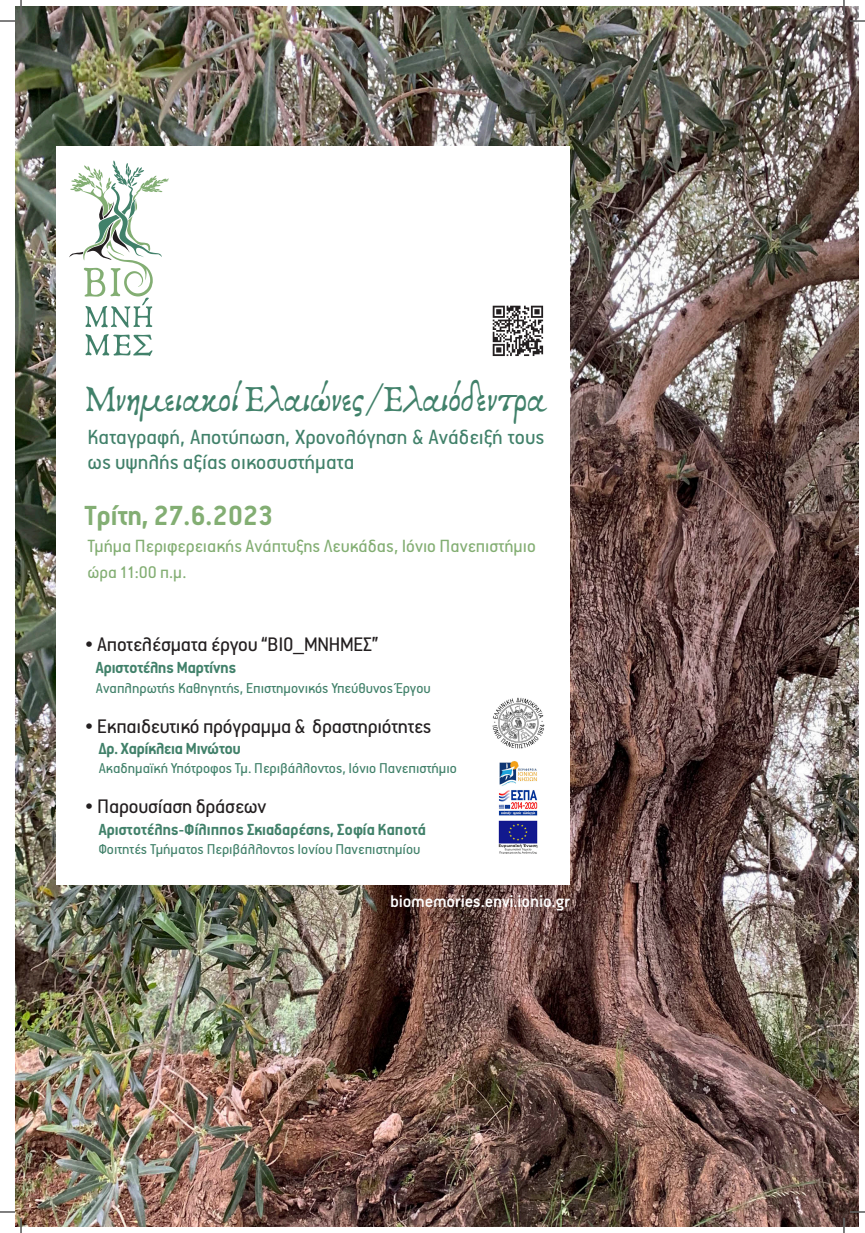
<style>
.page{position:relative;width:865px;height:1233px;background:#fff}
.page>*{position:absolute;margin:0;border:0;box-sizing:border-box;transform-origin:0 0}
.t1{font:38px "Anaktoria";letter-spacing:-.03em;color:#41816a}
.t2{font:700 31px "PF Premier Text";color:#83ae73}
.t3{font:23px "PF Premier Text";color:#41816a}
.t4{font:22px "PF Premier Text";letter-spacing:-.01em;color:#231f20}
.t5{font:19.8px "PF Premier Text";color:#83ae73}
.t6{font:500 19px "PF Premier Text";letter-spacing:-.01em;color:#fff}
.t7{font:19px "PF Premier Text";color:#83ae73}
.t8{font:700 18px "PF Premier Text";color:#41816a}
.t9{font:16px "PF Premier Text";color:#41816a}
</style>
<div class="page">
<img style="left:16px;top:7px;width:841px;height:1219px">
<div style="left:56px;top:146px;width:514px;height:738px;background:#fff"></div>
<svg style="left:69px;top:160px;width:100px;height:167px"></svg>
<svg style="left:85px;top:334px;width:67px;height:22px"></svg>
<img style="left:492px;top:697px;width:53px;height:52px">
<img style="left:498px;top:790px;width:40px;height:26px">
<img style="left:499px;top:761px;width:38px;height:25px">
<img style="left:498px;top:820px;width:39px;height:34px">
<svg style="left:492px;top:306px;width:51px;height:50px"></svg>
<svg style="left:0;top:1211px;width:15px;height:1px"></svg>
<svg style="left:849px;top:1211px;width:15px;height:1px"></svg>
<svg style="left:0;top:0;width:22px;height:22px"></svg>
<svg style="left:20px;top:1218px;width:2px;height:15px"></svg>
<svg style="left:842px;top:0;width:22px;height:22px"></svg>
<svg style="left:842px;top:1218px;width:2px;height:15px"></svg>
<p class="t1" style="left:85px;top:375px;width:461px">Μνημειακοί Ελαιώνες/Ελαιόδεντρα</p>
<p class="t3" style="left:87px;top:426px;width:458px">Καταγραφή, Αποτύπωση, Χρονολόγηση &amp; Ανάδειξή τους</p>
<p class="t3" style="left:87px;top:451px;width:268px">ως υψηλής αξίας οικοσυστήματα</p>
<p class="t2" style="left:85px;top:500px;width:190px">Τρίτη, 27.6.2023</p>
<p class="t5" style="left:87px;top:536px;width:450px">Τμήμα Περιφερειακής Ανάπτυξης Λευκάδας, Ιόνιο Πανεπιστήμιο</p>
<p class="t7" style="left:87px;top:562px;width:100px">ώρα 11:00 π.μ.</p>
<p class="t4" style="left:85px;top:634px;width:295px">• Αποτελέσματα έργου “ΒΙΟ_ΜΝΗΜΕΣ”</p>
<p class="t8" style="left:96px;top:658px;width:142px">Αριστοτέλης Μαρτίνης</p>
<p class="t9" style="left:96px;top:680px;width:336px">Αναπληρωτής Καθηγητής, Επιστημονικός Υπεύθυνος Έργου</p>
<p class="t4" style="left:85px;top:715px;width:348px">• Εκπαιδευτικό πρόγραμμα &amp; δραστηριότητες</p>
<p class="t8" style="left:99px;top:740px;width:143px">Δρ. Χαρίκλεια Μινώτου</p>
<p class="t9" style="left:99px;top:760px;width:359px">Ακαδημαϊκή Υπότροφος Τμ. Περιβάλλοντος, Ιόνιο Πανεπιστήμιο</p>
<p class="t4" style="left:85px;top:795px;width:183px">• Παρουσίαση δράσεων</p>
<p class="t8" style="left:99px;top:820px;width:328px">Αριστοτέλης-Φίλιππος Σκιαδαρέσης, Σοφία Καποτά</p>
<p class="t9" style="left:99px;top:841px;width:323px">Φοιτητές Τμήματος Περιβάλλοντος Ιονίου Πανεπιστημίου</p>
<p class="t6" style="left:390px;top:891px;width:181px">biomemories.envi.ionio.gr</p>
</div>
